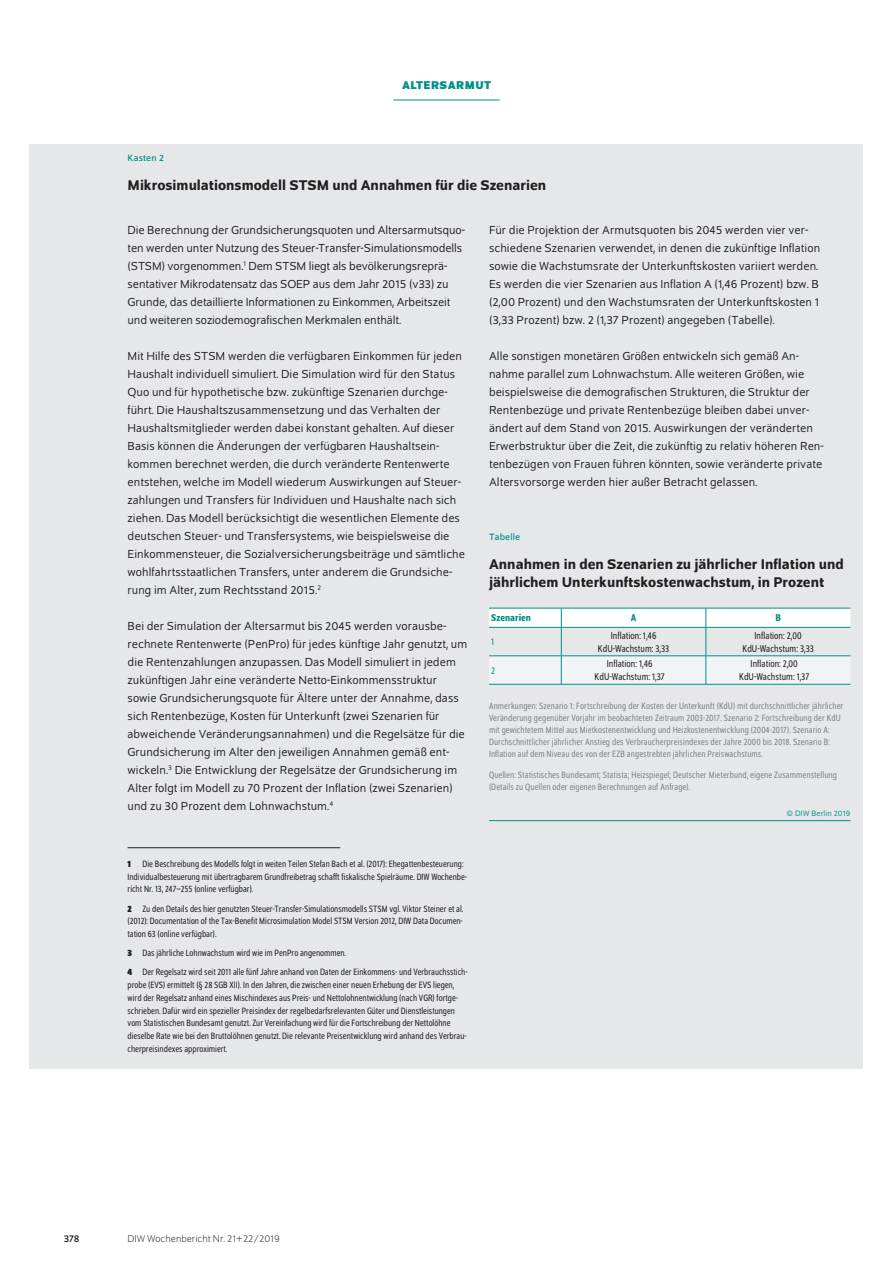
<style>
.page{position:relative;width:893px;height:1263px;background:#fff}
.page>*{position:absolute;margin:0;border:0;box-sizing:border-box;transform-origin:0 0}
.t1{font:500 15px/18px "Schumpeter";color:#231f20}
.t2{font:12.3px/18px "Schumpeter Blond";letter-spacing:.005em;color:#231f20}
.t3{font:700 12px "Schumpeter";color:#009188}
.t4{font:semi-condensed 10.5px/12.6px "Schumpeter Blond";letter-spacing:.005em;color:#231f20;text-align:center}
.t5{font:300 10.5px "Schumpeter";color:#231f20}
.t6{font:500 semi-condensed 10.5px "Schumpeter";letter-spacing:.005em;color:#009188}
.t7{font:10.5px "Schumpeter";color:#231f20}
.t8{font:semi-condensed 10.5px "Schumpeter Blond";color:#009188}
.t9{font:semi-condensed 9.75px/12.8px "Schumpeter Blond";color:#231f20}
.t10{font:semi-condensed 9.75px/12px "Schumpeter Blond";letter-spacing:.01em;color:#808285}
.t11{font:9.75px "Schumpeter";letter-spacing:.01em;color:#009188}
.t12{font:8.25px "Schumpeter Blond";letter-spacing:.01em;color:#009188}
.s1{font-family:"Schumpeter";font-weight:700}
</style>
<div class="page">
<hr style="left:393px;top:100px;width:107px;height:1px;background:#009188">
<div style="left:30px;top:144px;width:833px;height:925px;background:#e6e7e9"></div>
<hr style="left:128px;top:847px;width:212px;height:1px;background:#231f20">
<svg style="left:489px;top:609px;width:361px;height:75px"></svg>
<hr style="left:489px;top:684px;width:72px;height:1px;background:#009188">
<hr style="left:561px;top:684px;width:145px;height:1px;background:#009188">
<hr style="left:706px;top:684px;width:144px;height:1px;background:#009188">
<hr style="left:489px;top:655px;width:72px;height:1px;background:#009188">
<hr style="left:561px;top:655px;width:145px;height:1px;background:#009188">
<hr style="left:706px;top:655px;width:144px;height:1px;background:#009188">
<hr style="left:489px;top:608px;width:72px;height:1px;background:#009188">
<hr style="left:561px;top:608px;width:145px;height:1px;background:#009188">
<hr style="left:706px;top:608px;width:144px;height:1px;background:#009188">
<hr style="left:489px;top:627px;width:72px;height:1px;background:#009188">
<hr style="left:561px;top:627px;width:145px;height:1px;background:#009188">
<hr style="left:706px;top:627px;width:144px;height:1px;background:#009188">
<hr style="left:489px;top:820px;width:361px;height:1px;background:#009188">
<p class="t3" style="left:402px;top:79px;width:18px">ALTERSARMUT</p>
<p class="t11" style="left:128px;top:154px;width:38px">Kasten 2</p>
<p class="t1" style="left:128px;top:176px;width:420px">Mikrosimulationsmodell STSM und Annahmen für die Szenarien</p>
<p class="t2" style="left:128px;top:221px;width:339px">Die Berechnung der Grundsicherungsquoten und Altersarmutsquo&shy;ten werden unter Nutzung des Steuer-Transfer-Simulationsmodells (STSM) vorgenommen.<sup>1</sup> Dem STSM liegt als bevölkerungsreprä&shy;sentativer Mikrodatensatz das SOEP aus dem Jahr 2015 (v33) zu Grunde, das detaillierte Informationen zu Einkommen, Arbeitszeit und weiteren soziodemografischen Merkmalen enthält.</p>
<p class="t2" style="left:128px;top:347px;width:339px">Mit Hilfe des STSM werden die verfügbaren Einkommen für jeden Haushalt individuell simuliert. Die Simulation wird für den Status Quo und für hypothetische bzw. zukünftige Szenarien durchge&shy;führt. Die Haushaltszusammensetzung und das Verhalten der Haushaltsmitglieder werden dabei konstant gehalten. Auf dieser Basis können die Änderungen der verfügbaren Haushaltsein&shy;kommen berechnet werden, die durch veränderte Rentenwerte entstehen, welche im Modell wiederum Auswirkungen auf Steuer&shy;zahlungen und Transfers für Individuen und Haushalte nach sich ziehen. Das Modell berücksichtigt die wesentlichen Elemente des deutschen Steuer- und Transfersystems, wie beispielsweise die Einkommensteuer, die Sozialversicherungsbeiträge und sämtliche wohlfahrtsstaatlichen Transfers, unter anderem die Grundsiche&shy;rung im Alter, zum Rechtsstand 2015.<sup>2</sup></p>
<p class="t2" style="left:128px;top:617px;width:341px">Bei der Simulation der Altersarmut bis 2045 werden vorausbe&shy;rechnete Rentenwerte (PenPro) für jedes künftige Jahr genutzt, um die Rentenzahlungen anzupassen. Das Modell simuliert in jedem zukünftigen Jahr eine veränderte Netto-Einkommensstruktur sowie Grundsicherungsquote für Ältere unter der Annahme, dass sich Rentenbezüge, Kosten für Unterkunft (zwei Szenarien für abweichende Veränderungsannahmen) und die Regelsätze für die Grundsicherung im Alter den jeweiligen Annahmen gemäß ent&shy;wickeln.<sup>3</sup> Die Entwicklung der Regelsätze der Grundsicherung im Alter folgt im Modell zu 70 Prozent der Inflation (zwei Szenarien) und zu 30 Prozent dem Lohnwachstum.<sup>4</sup></p>
<p class="t2" style="left:489px;top:221px;width:333px">Für die Projektion der Armutsquoten bis 2045 werden vier ver&shy;schiedene Szenarien verwendet, in denen die zukünftige Inflation sowie die Wachstumsrate der Unterkunftskosten variiert werden.<br>Es werden die vier Szenarien aus Inflation A (1,46 Prozent) bzw. B (2,00 Prozent) und den Wachstumsraten der Unterkunftskosten 1 (3,33 Prozent) bzw. 2 (1,37 Prozent) angegeben (Tabelle).</p>
<p class="t2" style="left:489px;top:347px;width:336px">Alle sonstigen monetären Größen entwickeln sich gemäß An&shy;nahme parallel zum Lohnwachstum. Alle weiteren Größen, wie beispielsweise die demografischen Strukturen, die Struktur der Rentenbezüge und private Rentenbezüge bleiben dabei unver&shy;ändert auf dem Stand von 2015. Auswirkungen der veränderten Erwerbstruktur über die Zeit, die zukünftig zu relativ höheren Ren&shy;tenbezügen von Frauen führen könnten, sowie veränderte private Altersvorsorge werden hier außer Betracht gelassen.</p>
<p class="t11" style="left:489px;top:532px;width:33px">Tabelle</p>
<p class="t1" style="left:489px;top:555px;width:356px">Annahmen in den Szenarien zu jährlicher Inflation und jährlichem Unterkunftskostenwachstum, in Prozent</p>
<p class="t6" style="left:491px;top:613px;width:41px">Szenarien</p>
<p class="t6" style="left:631px;top:613px;width:7px">A</p>
<p class="t6" style="left:775px;top:613px;width:7px">B</p>
<p class="t8" style="left:491px;top:637px;width:4px">1</p>
<p class="t4" style="left:598px;top:630px;width:73px">Inflation: 1,46<br>KdU-Wachstum: 3,33</p>
<p class="t4" style="left:742px;top:630px;width:73px">Inflation: 2,00<br>KdU-Wachstum: 3,33</p>
<p class="t8" style="left:491px;top:665px;width:6px">2</p>
<p class="t4" style="left:594px;top:658px;width:80px">Inflation: 1,46%<br>KdU-Wachstum: 1,37%</p>
<p class="t4" style="left:739px;top:658px;width:80px">Inflation: 2,00%<br>KdU-Wachstum: 1,37%</p>
<p class="t10" style="left:489px;top:700px;width:356px">Anmerkungen: Szenario 1: Fortschreibung der Kosten der Unterkunft (KdU) mit durchschnittlicher jährlicher Veränderung gegenüber Vorjahr im beobachteten Zeitraum 2003-2017. Szenario 2: Fortschreibung der KdU mit gewichtetem Mittel aus Mietkostenentwicklung und Heizkostenentwicklung (2004-2017). Szenario A:<br>Durchschnittlicher jährlicher Anstieg des Verbraucherpreisindexes der Jahre 2000 bis 2018. Szenario B:<br>Inflation auf dem Niveau des von der EZB angestrebten jährlichen Preiswachstums.</p>
<p class="t10" style="left:489px;top:769px;width:349px">Quellen: Statistisches Bundesamt; Statista; Heizspiegel; Deutscher Mieterbund, eigene Zusammenstellung (Details zu Quellen oder eigenen Berechnungen auf Anfrage).</p>
<p class="t12" style="left:786px;top:809px;width:66px">© DIW Berlin 2019</p>
<p class="t9" style="left:128px;top:858px;width:341px"><span class="s1">1</span> Die Beschreibung des Modells folgt in weiten Teilen Stefan Bach et al. (2017): Ehegattenbesteuerung:<br>Individualbesteuerung mit übertragbarem Grundfreibetrag schafft fiskalische Spielräume. DIW Wochenbe&shy;richt Nr. 13, 247–255 (online verfügbar).</p>
<p class="t9" style="left:128px;top:902px;width:337px;text-align:justify"><span class="s1">2</span> Zu den Details des hier genutzten Steuer-Transfer-Simulationsmodells STSM vgl. Viktor Steiner et al. (2012): Documentation of the Tax-Benefit Microsimulation Model STSM Version 2012, DIW Data Documen&shy;tation 63 (online verfügbar).</p>
<p class="t9" style="left:128px;top:944px;width:342px;line-height:19.2px"><span class="s1">3</span> Das jährliche Lohnwachstum wird wie im PenPro angenommen.<br><span class="s1">4</span> Der Regelsatz wird seit 2011 alle fünf Jahre anhand von Daten der Einkommens- und Verbrauchsstich-</p>
<p class="t9" style="left:128px;top:979px;width:341px">probe (EVS) ermittelt (§ 28 SGB XII). In den Jahren, die zwischen einer neuen Erhebung der EVS liegen, wird der Regelsatz anhand eines Mischindexes aus Preis- und Nettolohnentwicklung (nach VGR) fortge&shy;schrieben. Dafür wird ein spezieller Preisindex der regelbedarfsrelevanten Güter und Dienstleistungen vom Statistischen Bundesamt genutzt. Zur Vereinfachung wird für die Fortschreibung der Nettolöhne dieselbe Rate wie bei den Bruttolöhnen genutzt. Die relevante Preisentwicklung wird anhand des Verbrau&shy;cherpreisindexes approximiert.</p>
<p class="t7" style="left:64px;top:1233px;width:17px">378</p>
<p class="t5" style="left:128px;top:1234px;width:154px">DIW Wochenbericht Nr. 21+22/2019</p>
</div>
